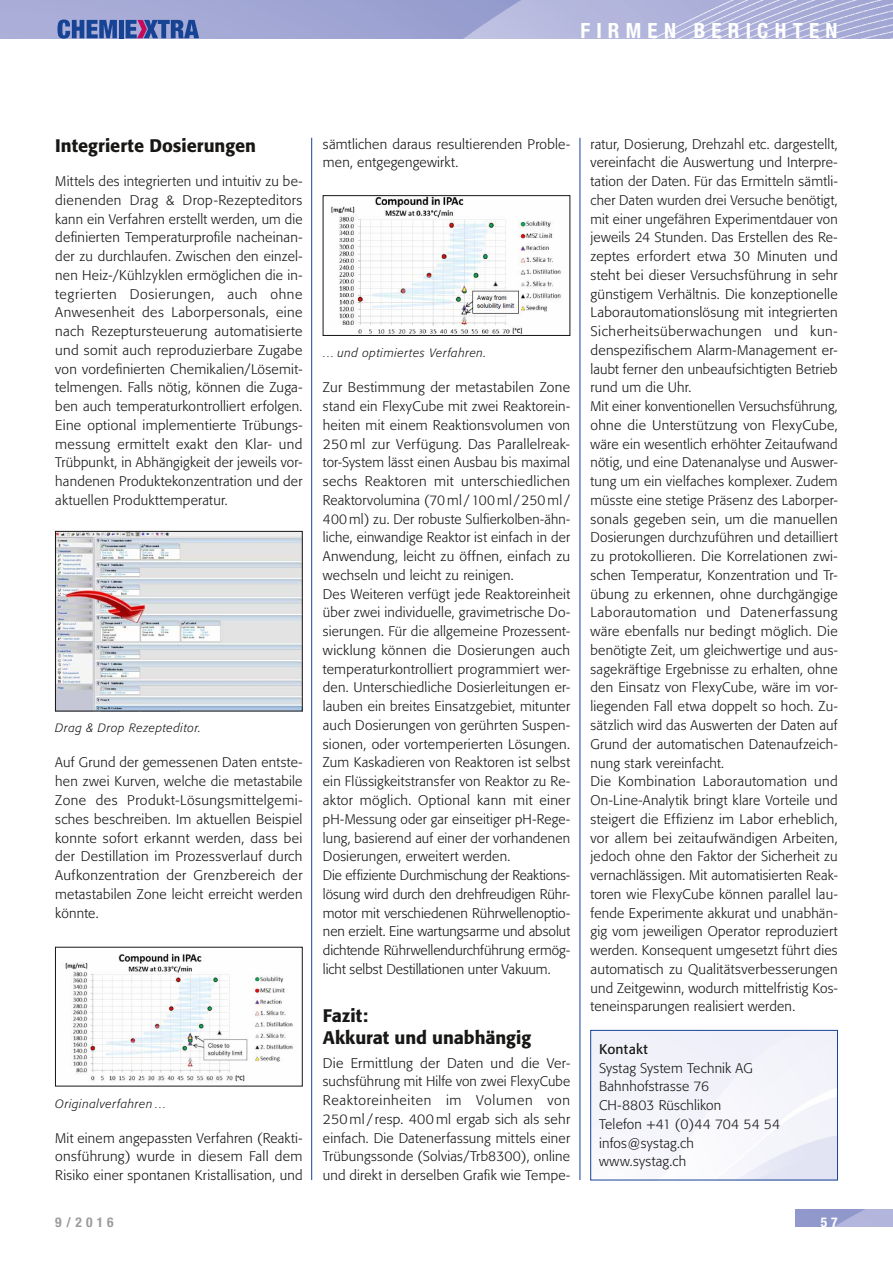
<style>
.page{position:relative;width:893px;height:1263px;background:#fff}
.page>*{position:absolute;margin:0;border:0;box-sizing:border-box;transform-origin:0 0}
.t1{font:700 condensed 21px "Helvetica Neue LT Std";letter-spacing:.3em;color:#fff}
.t2{font:500 18px/21.6px "Formata";color:#181716}
.t3{font:300 13.8px/18.8px "Formata";letter-spacing:.015em;color:#181716;text-align:justify}
.t4{font:13.8px "Formata";letter-spacing:.02em;color:#181716}
.t5{font:700 condensed 13.5px "Helvetica Neue LT Std";color:#9c9c9d}
.t6{font:700 condensed 13.5px "Helvetica Neue";color:#9c9c9d}
.t7{font:700 condensed 13.5px "Helvetica Neue";color:#fff}
.t8{font:italic 300 12px "Formata";letter-spacing:.05em;color:#181716}
.s1{font-family:"Helvetica Neue LT Std"}
</style>
<div class="page">
<img style="left:795px;top:1210px;width:98px;height:17px">
<img style="left:1px;top:0;width:892px;height:38px">
<img style="left:0;top:0;width:1px;height:38px">
<svg style="left:57px;top:20px;width:60px;height:19px"></svg>
<div style="left:119px;top:20px;width:5px;height:18px;background:#174395"></div>
<svg style="left:126px;top:20px;width:73px;height:18px"></svg>
<div style="left:590px;top:1030px;width:248px;height:150px;border:1px solid #174395"></div>
<img style="left:57px;top:533px;width:243px;height:176px">
<div style="left:55px;top:531px;width:247px;height:180px;border:1px solid #181716"></div>
<img style="left:65px;top:953px;width:228px;height:130px">
<img style="left:331px;top:197px;width:230px;height:137px">
<div style="left:323px;top:195px;width:247px;height:141px;border:1px solid #181716"></div>
<hr style="left:311px;top:138px;width:1px;height:1042px;background:#174395">
<hr style="left:580px;top:138px;width:1px;height:1042px;background:#174395">
<h1 class="t1" style="left:580px;top:18px;width:259px">FIRMEN BERICHTEN</h1>
<h2 class="t2" style="left:55px;top:135px;width:202px">Integrierte Dosierungen</h2>
<p class="t3" style="left:55px;top:172px;width:249px">Mittels des integrierten und intuitiv zu be&shy;dienenden Drag &amp; Drop-Rezepteditors kann ein Verfahren erstellt werden, um die definierten Temperaturprofile nacheinan&shy;der zu durchlaufen. Zwischen den einzel&shy;nen Heiz-/Kühlzyklen ermöglichen die in&shy;tegrierten Dosierungen, auch ohne Anwesenheit des Laborpersonals, eine nach Rezeptursteuerung automatisierte und somit auch reproduzierbare Zugabe von vordefinierten Chemikalien/Lösemit&shy;telmengen. Falls nötig, können die Zuga&shy;ben auch temperaturkontrolliert erfolgen.<br>Eine optional implementierte Trübungs&shy;messung ermittelt exakt den Klar- und Trübpunkt, in Abhängigkeit der jeweils vor&shy;handenen Produktekonzentration und der aktuellen Produkttemperatur.</p>
<p class="t8" style="left:55px;top:721px;width:147px">Drag &amp; Drop Rezepteditor.</p>
<p class="t3" style="left:55px;top:753px;width:249px">Auf Grund der gemessenen Daten entste&shy;hen zwei Kurven, welche die metastabile Zone des Produkt-Lösungsmittelgemi&shy;sches beschreiben. Im aktuellen Beispiel konnte sofort erkannt werden, dass bei der Destillation im Prozessverlauf durch Aufkonzentration der Grenzbereich der metastabilen Zone leicht erreicht werden könnte.</p>
<p class="t8" style="left:55px;top:1096px;width:113px">Originalverfahren …</p>
<p class="t3" style="left:55px;top:1128px;width:249px">Mit einem angepassten Verfahren (Reakti&shy;onsführung) wurde in diesem Fall dem Risiko einer spontanen Kristallisation, und</p>
<p class="t3" style="left:323px;top:135px;width:249px">sämtlichen daraus resultierenden Proble&shy;men, entgegengewirkt.</p>
<p class="t8" style="left:323px;top:346px;width:165px">… und optimiertes Verfahren.</p>
<p class="t3" style="left:323px;top:378px;width:249px;text-align:left">Zur Bestimmung der metastabilen Zone stand ein FlexyCube mit zwei Reaktorein&shy;heiten mit einem Reaktionsvolumen von 250 ml zur Verfügung. Das Parallelreak&shy;tor-System lässt einen Ausbau bis maximal sechs Reaktoren mit unterschiedlichen Reaktorvolumina (70 ml / 100 ml / 250 ml / 400 ml) zu. Der robuste Sulfierkolben-ähn&shy;liche, einwandige Reaktor ist einfach in der Anwendung, leicht zu öffnen, einfach zu wechseln und leicht zu reinigen.<br>Des Weiteren verfügt jede Reaktoreinheit über zwei individuelle, gravimetrische Do&shy;sierungen. Für die allgemeine Prozessent&shy;wicklung können die Dosierungen auch temperaturkontrolliert programmiert wer&shy;den. Unterschiedliche Dosierleitungen er&shy;lauben ein breites Einsatzgebiet, mitunter auch Dosierungen von gerührten Suspen&shy;sionen, oder vortemperierten Lösungen.<br>Zum Kaskadieren von Reaktoren ist selbst ein Flüssigkeitstransfer von Reaktor zu Re&shy;aktor möglich. Optional kann mit einer pH-Messung oder gar einseitiger pH-Rege&shy;lung, basierend auf einer der vorhandenen Dosierungen, erweitert werden.<br>Die effiziente Durchmischung der Reaktions&shy;lösung wird durch den drehfreudigen Rühr&shy;motor mit verschiedenen Rührwellenoptio&shy;nen erzielt. Eine wartungsarme und absolut dichtende Rührwellendurchführung ermög&shy;licht selbst Destillationen unter Vakuum.</p>
<h2 class="t2" style="left:323px;top:1005px;width:210px">Fazit:<br>Akkurat und unabhängig</h2>
<p class="t3" style="left:323px;top:1053px;width:249px">Die Ermittlung der Daten und die Ver&shy;suchsführung mit Hilfe von zwei FlexyCube Reaktoreinheiten im Volumen von 250 ml / resp. 400 ml ergab sich als sehr einfach. Die Datenerfassung mittels einer Trübungssonde (Solvias/Trb8300), online und direkt in derselben Grafik wie Tempe-</p>
<p class="t3" style="left:590px;top:135px;width:249px;text-align:left">ratur, Dosierung, Drehzahl etc. dargestellt, vereinfacht die Auswertung und Interpre&shy;tation der Daten. Für das Ermitteln sämtli&shy;cher Daten wurden drei Versuche benötigt, mit einer ungefähren Experimentdauer von jeweils 24 Stunden. Das Erstellen des Re&shy;zeptes erfordert etwa 30 Minuten und steht bei dieser Versuchsführung in sehr günstigem Verhältnis. Die konzeptionelle Laborautomationslösung mit integrierten Sicherheitsüberwachungen und kun&shy;denspezifischem Alarm-Management er&shy;laubt ferner den unbeaufsichtigten Betrieb rund um die Uhr.<br>Mit einer konventionellen Versuchsführung, ohne die Unterstützung von FlexyCube, wäre ein wesentlich erhöhter Zeitaufwand nötig, und eine Datenanalyse und Auswer&shy;tung um ein vielfaches komplexer. Zudem müsste eine stetige Präsenz des Laborper&shy;sonals gegeben sein, um die manuellen Dosierungen durchzuführen und detailliert zu protokollieren. Die Korrelationen zwi&shy;schen Temperatur, Konzentration und Tr&shy;übung zu erkennen, ohne durchgängige Laborautomation und Datenerfassung wäre ebenfalls nur bedingt möglich. Die benötigte Zeit, um gleichwertige und aus&shy;sagekräftige Ergebnisse zu erhalten, ohne den Einsatz von FlexyCube, wäre im vor&shy;liegenden Fall etwa doppelt so hoch. Zu&shy;sätzlich wird das Auswerten der Daten auf Grund der automatischen Datenaufzeich&shy;nung stark vereinfacht.<br>Die Kombination Laborautomation und On-Line-Analytik bringt klare Vorteile und steigert die Effizienz im Labor erheblich, vor allem bei zeitaufwändigen Arbeiten, jedoch ohne den Faktor der Sicherheit zu vernachlässigen. Mit automatisierten Reak&shy;toren wie FlexyCube können parallel lau&shy;fende Experimente akkurat und unabhän&shy;gig vom jeweiligen Operator reproduziert werden. Konsequent umgesetzt führt dies automatisch zu Qualitätsverbesserungen und Zeitgewinn, wodurch mittelfristig Kos&shy;teneinsparungen realisiert werden.</p>
<p class="t4" style="left:599px;top:1041px;width:50px">Kontakt</p>
<p class="t3" style="left:599px;top:1058px;width:183px;text-align:left">Systag System Technik AG<br>Bahnhofstrasse 76<br>CH-8803 Rüschlikon<br>Telefon +41 (0)44 704 54 54 infos@systag.ch www.systag.ch</p>
<p class="t6" style="left:55px;top:1214px;width:60px">9/2016</p>
<p class="t7" style="left:821px;top:1214px;width:19px">5 7<span class="s1">3</span></p>
<p class="t5" style="left:55px;top:1214px;width:78px">7-8/2016</p>
</div>
